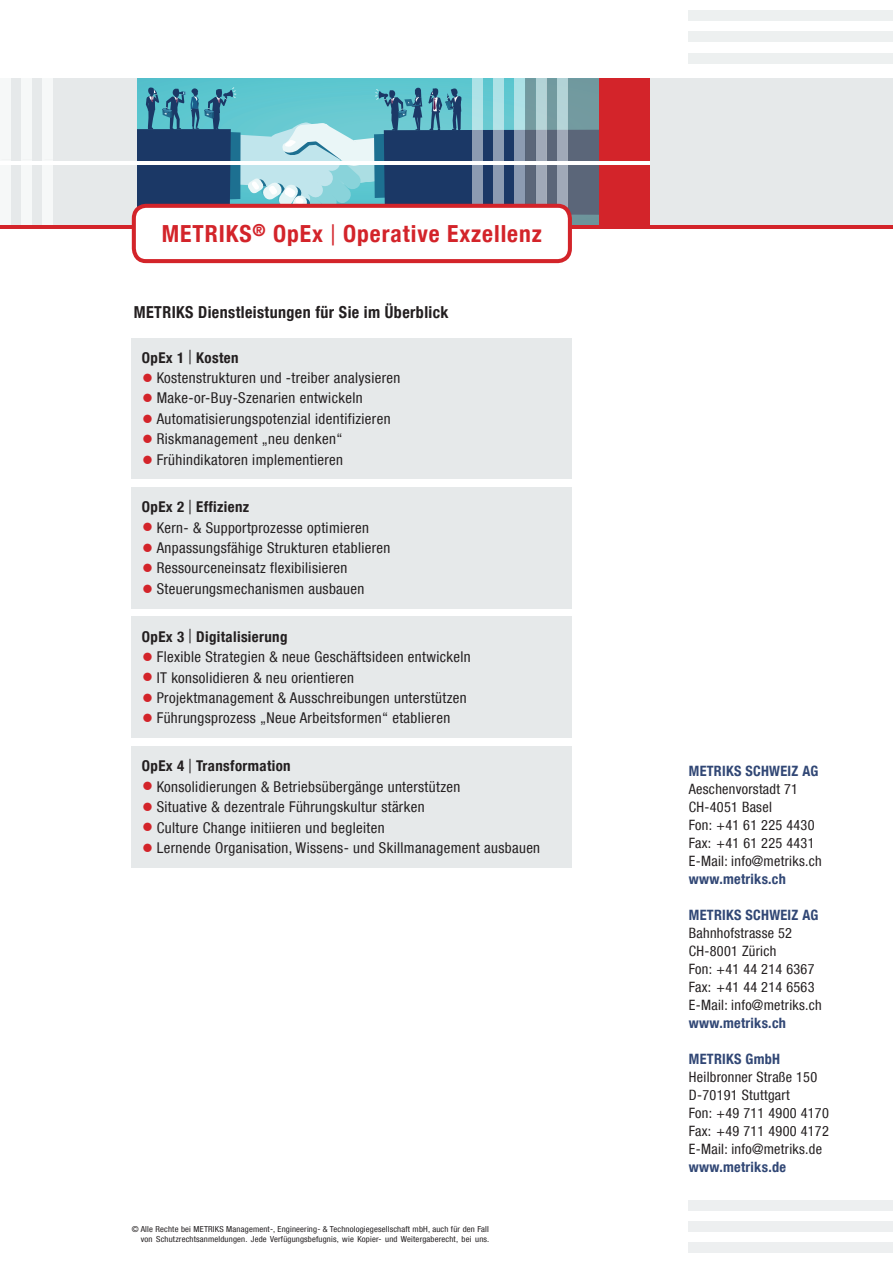
<style>
.page{position:relative;width:893px;height:1263px;background:#fff}
.page>*{position:absolute;margin:0;border:0;box-sizing:border-box;transform-origin:0 0}
.t1{font:700 condensed 23.55px "Helvetica Neue LT Com";letter-spacing:.04em;color:#d3242a}
.t2{font:700 condensed 16.5px "Helvetica Neue LT Com";letter-spacing:.025em;color:#231f20}
.t3{font:condensed 14.85px "Helvetica Neue LT Com";letter-spacing:.025em;color:#231f20}
.t4{font:700 condensed 14.85px "Helvetica Neue LT Com";letter-spacing:.025em;color:#231f20}
.t5{font:condensed 14.25px/18px "Helvetica Neue LT Com";letter-spacing:.02em;color:#231f20}
.t6{font:700 condensed 14.25px "Helvetica Neue LT Com";letter-spacing:.02em;color:#314775}
.t7{font:condensed 8.25px/9.8px "Helvetica Neue LT Com";letter-spacing:.02em;color:#231f20;text-align:right;scale:1.05 1}
.s1{font-weight:400;font-size:28.2px}
.s2{font-weight:400;font-size:19.35px}
.s3{font-size:23.25px;color:#d3242a}
.s4{font-stretch:normal}
</style>
<div class="page">
<div style="left:132px;top:338px;width:440px;height:141px;background:#e6e9ea"></div>
<div style="left:132px;top:487px;width:440px;height:121px;background:#e6e9ea"></div>
<div style="left:132px;top:617px;width:440px;height:121px;background:#e6e9ea"></div>
<div style="left:132px;top:746px;width:440px;height:121px;background:#e6e9ea"></div>
<div style="left:0;top:78px;width:136px;height:147px;background:#e6e9ea"></div>
<svg style="left:135px;top:78px;width:379px;height:132px;background:#5894ab"></svg>
<svg style="left:525px;top:78px;width:75px;height:147px;background:#697c89"></svg>
<div style="left:0;top:78px;width:11px;height:147px;background:#f6f8f8"></div>
<div style="left:21px;top:78px;width:11px;height:147px;background:#f6f8f8"></div>
<div style="left:43px;top:78px;width:10px;height:147px;background:#f6f8f8"></div>
<svg style="left:536px;top:78px;width:10px;height:126px"></svg>
<svg style="left:557px;top:78px;width:11px;height:132px"></svg>
<svg style="left:472px;top:78px;width:11px;height:126px"></svg>
<svg style="left:493px;top:78px;width:11px;height:126px"></svg>
<svg style="left:514px;top:78px;width:11px;height:126px"></svg>
<hr style="left:0;top:225px;width:893px;height:3px;background:#d3242a">
<div style="left:600px;top:78px;width:51px;height:147px;background:#d3242a"></div>
<hr style="left:0;top:162px;width:655px;height:3px;background:#fff">
<div style="left:689px;top:53px;width:204px;height:10px;background:#edf0f0"></div>
<div style="left:689px;top:31px;width:204px;height:11px;background:#edf0f0"></div>
<div style="left:689px;top:10px;width:204px;height:11px;background:#edf0f0"></div>
<div style="left:651px;top:78px;width:242px;height:147px;background:#e6e9ea"></div>
<div style="left:689px;top:1242px;width:204px;height:11px;background:#edeff0"></div>
<div style="left:689px;top:1221px;width:204px;height:10px;background:#edeff0"></div>
<div style="left:689px;top:1200px;width:204px;height:10px;background:#edeff0"></div>
<div style="left:134px;top:206px;width:436px;height:55px;background:#fff;border-radius:12px"></div>
<div style="left:132px;top:204px;width:440px;height:59px;border:4px solid #d3242a;border-radius:12px"></div>
<h1 class="t1" style="left:162px;top:220px;width:382px">METRIKS<sup>®</sup> OpEx <span class="s1">|</span> Operative Exzellenz</h1>
<p class="t2" style="left:134px;top:302px;width:316px">METRIKS Dienstleistungen für Sie im Überblick</p>
<p class="t4" style="left:142px;top:348px;width:98px">OpEx 1 <span class="s2">|</span> Kosten</p>
<p class="t3" style="left:142px;top:369px;width:260px"><span class="s3">•</span> Kostenstrukturen und -treiber analysieren</p>
<p class="t3" style="left:142px;top:389px;width:222px"><span class="s3">•</span> Make-or-Buy-Szenarien entwickeln</p>
<p class="t3" style="left:142px;top:410px;width:250px"><span class="s3">•</span> Automatisierungspotenzial identifizieren</p>
<p class="t3" style="left:142px;top:430px;width:202px"><span class="s3">•</span> Riskmanagement „neu denken“</p>
<p class="t3" style="left:142px;top:451px;width:203px"><span class="s3">•</span> Frühindikatoren implementieren</p>
<p class="t4" style="left:142px;top:498px;width:109px">OpEx 2 <span class="s2">|</span> Effizienz</p>
<p class="t3" style="left:142px;top:518px;width:229px"><span class="s3">•</span> Kern- &amp; Supportprozesse optimieren</p>
<p class="t3" style="left:142px;top:539px;width:250px"><span class="s3">•</span> Anpassungsfähige Strukturen etablieren</p>
<p class="t3" style="left:142px;top:559px;width:207px"><span class="s3">•</span> Ressourceneinsatz flexibilisieren</p>
<p class="t3" style="left:142px;top:580px;width:224px"><span class="s3">•</span> Steuerungsmechanismen ausbauen</p>
<p class="t4" style="left:142px;top:627px;width:147px">OpEx 3 <span class="s2">|</span> Digitalisierung</p>
<p class="t3" style="left:142px;top:648px;width:330px"><span class="s3">•</span> Flexible Strategien &amp; neue Geschäftsideen entwickeln</p>
<p class="t3" style="left:142px;top:668px;width:214px"><span class="s3">•</span> IT konsolidieren &amp; neu orientieren</p>
<p class="t3" style="left:142px;top:689px;width:326px"><span class="s3">•</span> Projektmanagement &amp; Ausschreibungen unterstützen</p>
<p class="t3" style="left:142px;top:709px;width:310px"><span class="s3">•</span> Führungsprozess „Neue Arbeitsformen“ etablieren</p>
<p class="t4" style="left:142px;top:757px;width:150px">OpEx 4 <span class="s2">|</span> Transformation</p>
<p class="t3" style="left:142px;top:778px;width:320px"><span class="s3">•</span> Konsolidierungen &amp; Betriebsübergänge unterstützen</p>
<p class="t3" style="left:142px;top:798px;width:284px"><span class="s3">•</span> Situative &amp; dezentrale Führungskultur stärken</p>
<p class="t3" style="left:142px;top:818px;width:244px"><span class="s3">•</span> Culture Change initiieren und begleiten</p>
<p class="t3" style="left:142px;top:839px;width:400px"><span class="s3">•</span> Lernende Organisation, Wissens- und Skillmanagement ausbauen</p>
<p class="t7" style="left:132px;top:1224px;width:342px"><span class="s4">©</span> Alle Rechte bei METRIKS Management-, Engineering- &amp; Technologiegesellschaft mbH, auch für den Fall von Schutzrechtsanmeldungen. Jede Verfügungsbefugnis, wie Kopier- und Weitergaberecht, bei uns.</p>
<p class="t6" style="left:689px;top:763px;width:131px">METRIKS SCHWEIZ AG</p>
<p class="t5" style="left:689px;top:780px;width:134px">Aeschenvorstadt 71<br>CH-4051 Basel<br>Fon: +41 61 225 4430<br>Fax: +41 61 225 4431<br>E-Mail: info@metriks.ch</p>
<p class="t6" style="left:689px;top:871px;width:99px">www.metriks.ch</p>
<p class="t6" style="left:689px;top:907px;width:131px">METRIKS SCHWEIZ AG</p>
<p class="t5" style="left:689px;top:924px;width:134px">Bahnhofstrasse 52<br>CH-8001 Zürich<br>Fon: +41 44 214 6367<br>Fax: +41 44 214 6563<br>E-Mail: info@metriks.ch</p>
<p class="t6" style="left:689px;top:1015px;width:99px">www.metriks.ch</p>
<p class="t6" style="left:689px;top:1051px;width:93px">METRIKS GmbH</p>
<p class="t5" style="left:689px;top:1068px;width:141px">Heilbronner Straße 150<br>D-70191 Stuttgart<br>Fon: +49 711 4900 4170<br>Fax: +49 711 4900 4172<br>E-Mail: info@metriks.de</p>
<p class="t6" style="left:689px;top:1159px;width:99px">www.metriks.de</p>
</div>
